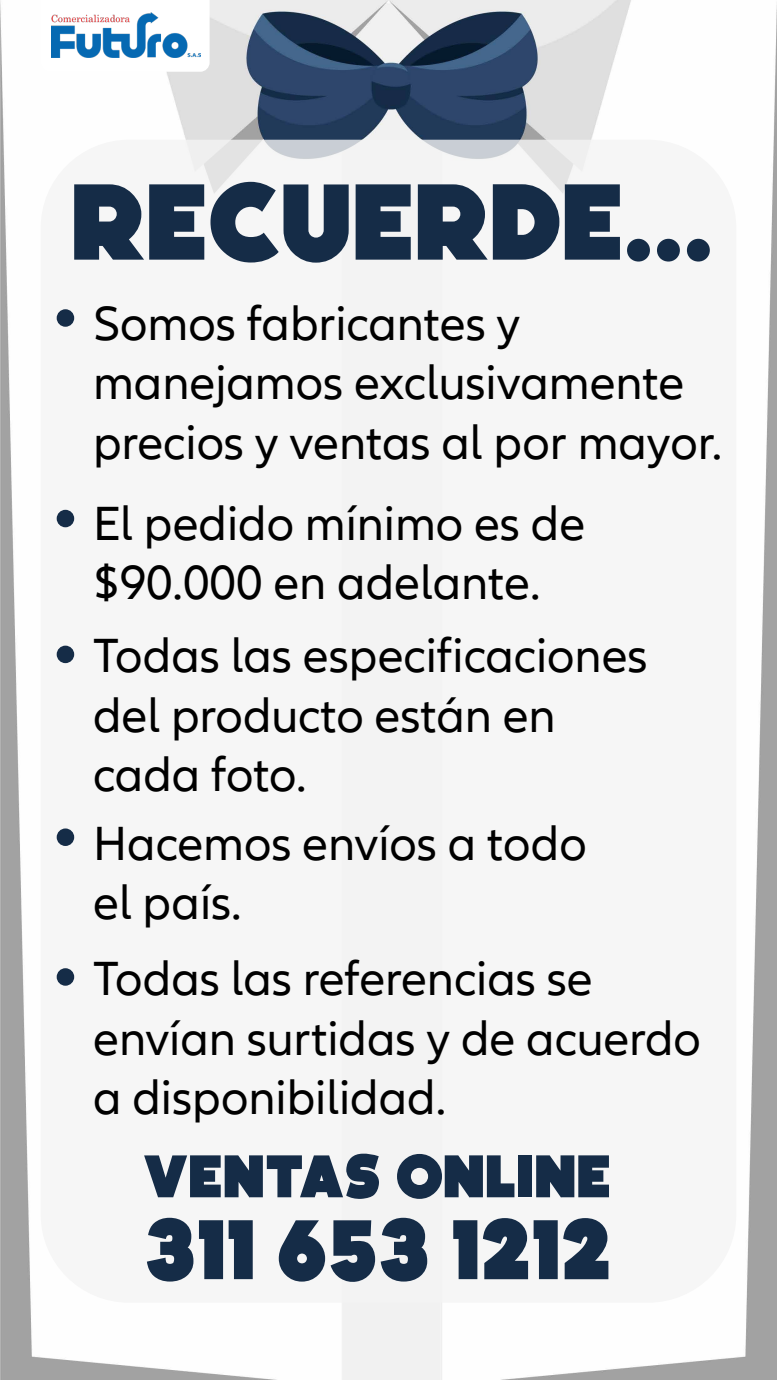
<style>
.page{position:relative;width:777px;height:1380px;background:#fff}
.page>*{position:absolute;margin:0;border:0;box-sizing:border-box;transform-origin:0 0}
.t1{font:111px "Boldfinger";color:#152c47}
.t2{font:86.88px "Boldfinger";color:#152c47}
.t3{font:61.81px "Boldfinger";color:#152c47}
.t4{font:49.38px/59.2px "Allianz Neo W04";color:#000}
</style>
<div class="page">
<img style="left:0;top:0;width:776px;height:1380px">
<svg style="left:41px;top:0;width:168px;height:72px"></svg>
<img style="left:52px;top:12px;width:148px;height:45px">
<div style="left:41px;top:140px;width:695px;height:1163px;background:#f4f4f4;border-radius:88px"></div>
<div style="left:57px;top:309px;width:17px;height:18px;background:#152c47;border-radius:50%"></div>
<div style="left:57px;top:510px;width:17px;height:17px;background:#152c47;border-radius:50%"></div>
<div style="left:57px;top:646px;width:17px;height:17px;background:#152c47;border-radius:50%"></div>
<div style="left:57px;top:828px;width:17px;height:18px;background:#152c47;border-radius:50%"></div>
<div style="left:57px;top:968px;width:17px;height:18px;background:#152c47;border-radius:50%"></div>
<h1 class="t1" style="left:71px;top:158px;width:644px">RECUERDE...</h1>
<p class="t4" style="left:93px;top:295px;width:630px">Somos fabricantes y manejamos exclusivamente precios y ventas al por mayor.</p>
<p class="t4" style="left:93px;top:495px;width:493px">El pedido mínimo es de $90.000 en adelante.</p>
<p class="t4" style="left:93px;top:628px;width:555px">Todas las especificaciones del producto están en cada foto.</p>
<p class="t4" style="left:93px;top:815px;width:495px">Hacemos envíos a todo el país.</p>
<p class="t4" style="left:93px;top:951px;width:609px">Todas las referencias se envían surtidas y de acuerdo a disponibilidad.</p>
<p class="t3" style="left:143px;top:1140px;width:469px">VENTAS ONLINE</p>
<h2 class="t2" style="left:145px;top:1199px;width:468px">311 653 1212</h2>
</div>
